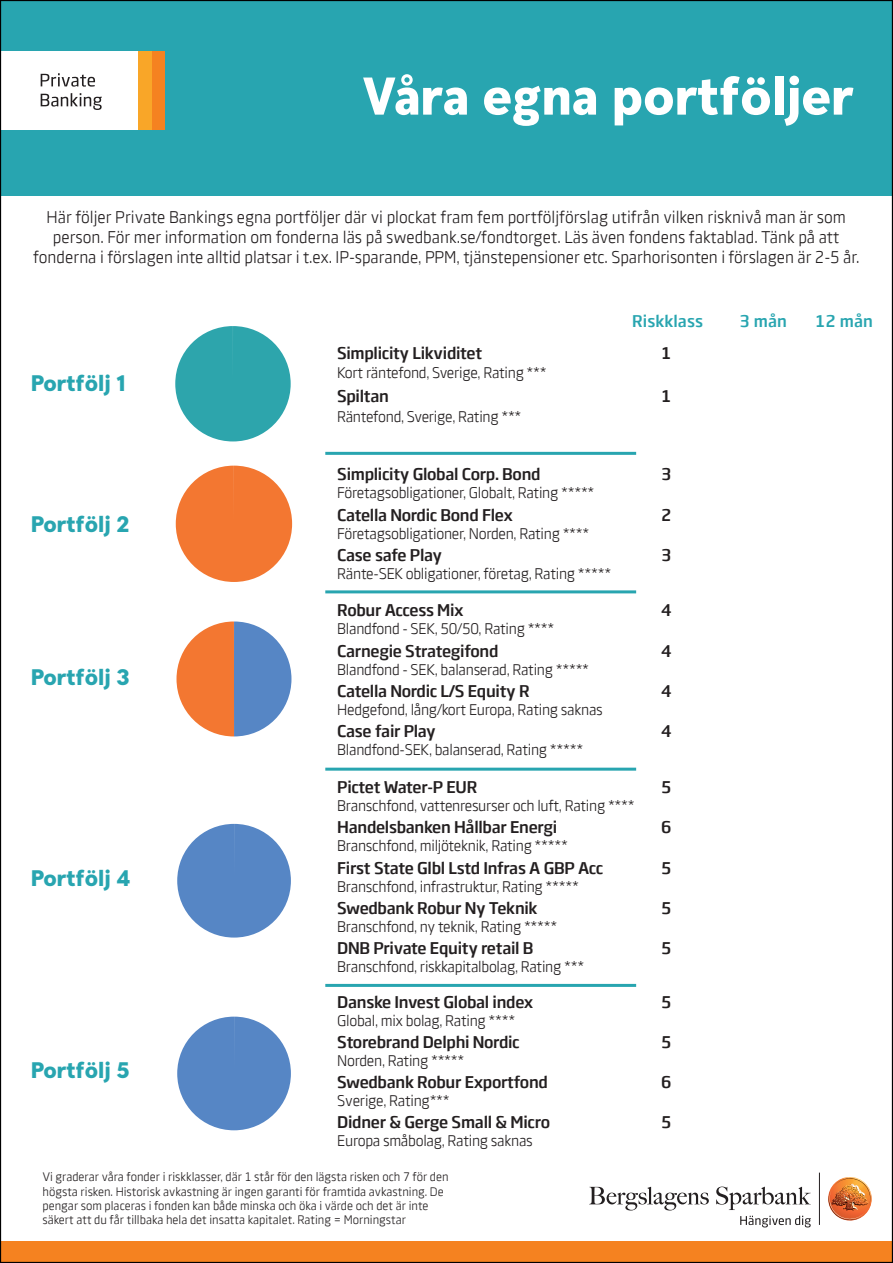
<style>
.page{position:relative;width:893px;height:1263px;background:#fff}
.page>*{position:absolute;margin:0;border:0;box-sizing:border-box;transform-origin:0 0}
.t1{font:900 52.95px "Swedbank Headline";color:#fff}
.t2{font:900 22.5px "Swedbank Headline";color:#28a5b0}
.t3{font:700 16.5px "Swedbank Sans";letter-spacing:-.02em;color:#231f20}
.t4{font:16.5px/19.8px "Swedbank Sans";color:#231f20;text-align:center}
.t5{font:700 16.5px "Swedbank Sans";color:#28a5b0}
.t6{font:15px "Swedbank Sans";letter-spacing:-.02em;color:#231f20}
.t7{font:12px/14.4px "Swedbank Sans";color:#231f20}
</style>
<div class="page">
<div style="left:0;top:0;width:893px;height:196px;background:#28a5b0"></div>
<div style="left:0;top:1242px;width:893px;height:21px;background:#f58220"></div>
<hr style="left:819px;top:1172px;width:1px;height:53px;background:#231f20">
<svg style="left:589px;top:1187px;width:120px;height:23px"></svg>
<svg style="left:829px;top:1177px;width:43px;height:44px"></svg>
<svg style="left:716px;top:1186px;width:95px;height:41px"></svg>
<div style="left:0;top:51px;width:138px;height:78px;background:#fff"></div>
<svg style="left:41px;top:73px;width:54px;height:14px"></svg>
<svg style="left:41px;top:93px;width:61px;height:17px"></svg>
<div style="left:152px;top:51px;width:12px;height:78px;background:#f58220"></div>
<div style="left:138px;top:51px;width:14px;height:78px;background:#f9a628"></div>
<hr style="left:325px;top:452px;width:311px;height:3px;background:#28a5b0">
<hr style="left:325px;top:590px;width:311px;height:3px;background:#28a5b0">
<hr style="left:325px;top:768px;width:311px;height:3px;background:#28a5b0">
<hr style="left:325px;top:984px;width:311px;height:3px;background:#28a5b0">
<svg style="left:175px;top:465px;width:118px;height:117px"></svg>
<svg style="left:177px;top:823px;width:114px;height:115px"></svg>
<svg style="left:177px;top:1016px;width:114px;height:115px"></svg>
<svg style="left:175px;top:326px;width:116px;height:116px"></svg>
<svg style="left:176px;top:621px;width:116px;height:116px"></svg>
<h1 class="t1" style="left:363px;top:64px;width:492px">Våra egna portföljer</h1>
<p class="t4" style="left:33px;top:207px;width:828px">Här följer Private Bankings egna portföljer där vi plockat fram fem portföljförslag utifrån vilken risknivå man är som person. För mer information om fonderna läs på swedbank.se/fondtorget. Läs även fondens faktablad. Tänk på att fonderna i förslagen inte alltid platsar i t.ex. IP-sparande, PPM, tjänstepensioner etc. Sparhorisonten i förslagen är 2-5 år.</p>
<h2 class="t2" style="left:31px;top:369px;width:96px">Portfölj 1</h2>
<h2 class="t2" style="left:31px;top:511px;width:101px">Portfölj 2</h2>
<h2 class="t2" style="left:31px;top:663px;width:101px">Portfölj 3</h2>
<h2 class="t2" style="left:31px;top:864px;width:101px">Portfölj 4</h2>
<h2 class="t2" style="left:31px;top:1057px;width:100px">Portfölj 5</h2>
<p class="t5" style="left:632px;top:310px;width:72px">Riskklass</p>
<p class="t5" style="left:740px;top:310px;width:49px">3 mån</p>
<p class="t5" style="left:815px;top:310px;width:59px">12 mån</p>
<p class="t3" style="left:337px;top:343px;width:147px">Simplicity Likviditet</p>
<p class="t3" style="left:661px;top:343px;width:12px">1</p>
<p class="t6" style="left:337px;top:364px;width:211px">Kort räntefond, Sverige, Rating ***</p>
<p class="t3" style="left:337px;top:386px;width:53px">Spiltan</p>
<p class="t3" style="left:661px;top:386px;width:12px">1</p>
<p class="t6" style="left:337px;top:407px;width:186px">Räntefond, Sverige, Rating ***</p>
<p class="t3" style="left:337px;top:464px;width:205px">Simplicity Global Corp. Bond</p>
<p class="t3" style="left:661px;top:464px;width:12px">3</p>
<p class="t6" style="left:337px;top:484px;width:259px">Företagsobligationer, Globalt, Rating *****</p>
<p class="t3" style="left:337px;top:505px;width:177px">Catella Nordic Bond Flex</p>
<p class="t3" style="left:661px;top:505px;width:12px">2</p>
<p class="t6" style="left:337px;top:524px;width:254px">Företagsobligationer, Norden, Rating ****</p>
<p class="t3" style="left:337px;top:545px;width:106px">Case safe Play</p>
<p class="t3" style="left:661px;top:545px;width:12px">3</p>
<p class="t6" style="left:337px;top:565px;width:275px">Ränte-SEK obligationer, företag, Rating *****</p>
<p class="t3" style="left:337px;top:600px;width:128px">Robur Access Mix</p>
<p class="t3" style="left:661px;top:600px;width:12px">4</p>
<p class="t6" style="left:337px;top:620px;width:219px">Blandfond - SEK, 50/50, Rating ****</p>
<p class="t3" style="left:337px;top:640px;width:163px">Carnegie Strategifond</p>
<p class="t3" style="left:661px;top:640px;width:12px">4</p>
<p class="t6" style="left:337px;top:660px;width:253px">Blandfond - SEK, balanserad, Rating *****</p>
<p class="t3" style="left:337px;top:681px;width:194px">Catella Nordic L/S Equity R</p>
<p class="t3" style="left:661px;top:681px;width:12px">4</p>
<p class="t6" style="left:337px;top:700px;width:267px">Hedgefond, lång/kort Europa, Rating saknas</p>
<p class="t3" style="left:337px;top:721px;width:100px">Case fair Play</p>
<p class="t3" style="left:661px;top:721px;width:12px">4</p>
<p class="t6" style="left:337px;top:741px;width:248px">Blandfond-SEK, balanserad, Rating *****</p>
<p class="t3" style="left:337px;top:777px;width:142px">Pictet Water-P EUR</p>
<p class="t3" style="left:661px;top:777px;width:12px">5</p>
<p class="t6" style="left:337px;top:797px;width:299px">Branschfond, vattenresurser och luft, Rating ****</p>
<p class="t3" style="left:337px;top:817px;width:221px">Handelsbanken Hållbar Energi</p>
<p class="t3" style="left:661px;top:817px;width:12px">6</p>
<p class="t6" style="left:337px;top:837px;width:232px">Branschfond, miljöteknik, Rating *****</p>
<p class="t3" style="left:337px;top:858px;width:268px">First State Glbl Lstd Infras A GBP Acc</p>
<p class="t3" style="left:661px;top:858px;width:12px">5</p>
<p class="t6" style="left:337px;top:877px;width:243px">Branschfond, infrastruktur, Rating *****</p>
<p class="t3" style="left:337px;top:898px;width:202px">Swedbank Robur Ny Teknik</p>
<p class="t3" style="left:661px;top:898px;width:12px">5</p>
<p class="t6" style="left:337px;top:918px;width:222px">Branschfond, ny teknik, Rating *****</p>
<p class="t3" style="left:337px;top:938px;width:198px">DNB Private Equity retail B</p>
<p class="t3" style="left:661px;top:938px;width:12px">5</p>
<p class="t6" style="left:337px;top:958px;width:249px">Branschfond, riskkapitalbolag, Rating ***</p>
<p class="t3" style="left:661px;top:991px;width:12px">5</p>
<p class="t3" style="left:661px;top:1032px;width:12px">5</p>
<p class="t3" style="left:661px;top:1072px;width:12px">6</p>
<p class="t3" style="left:661px;top:1112px;width:12px">5</p>
<p class="t3" style="left:337px;top:991px;width:198px">Danske Invest Global index</p>
<p class="t6" style="left:337px;top:1011px;width:180px">Global, mix bolag, Rating ****</p>
<p class="t3" style="left:337px;top:1032px;width:184px">Storebrand Delphi Nordic</p>
<p class="t6" style="left:337px;top:1051px;width:129px">Norden, Rating *****</p>
<p class="t3" style="left:337px;top:1072px;width:212px">Swedbank Robur Exportfond</p>
<p class="t6" style="left:337px;top:1092px;width:114px">Sverige, Rating***</p>
<p class="t3" style="left:337px;top:1112px;width:214px">Didner &amp; Gerge Small &amp; Micro</p>
<p class="t6" style="left:337px;top:1132px;width:197px">Europa småbolag, Rating saknas</p>
<p class="t7" style="left:43px;top:1170px;width:408px">Vi graderar våra fonder i riskklasser, där 1 står för den lägsta risken och 7 för den högsta risken. Historisk avkastning är ingen garanti för framtida avkastning. De pengar som placeras i fonden kan både minska och öka i värde och det är inte säkert att du får tillbaka hela det insatta kapitalet. Rating = Morningstar</p>
</div>
